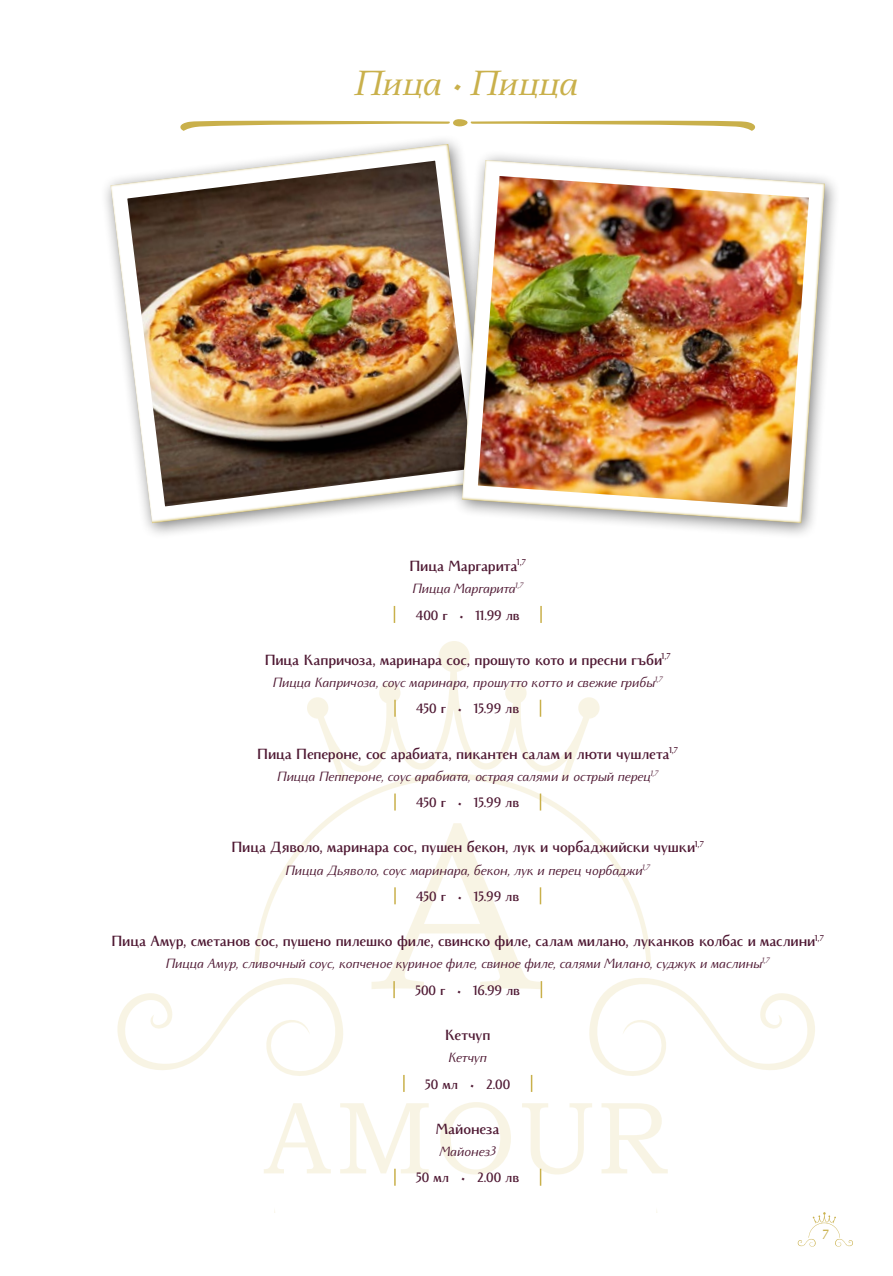
<style>
.page{position:relative;width:893px;height:1276px;background:#fff}
.page>*{position:absolute;margin:0;border:0;box-sizing:border-box;transform-origin:0 0}
.t1{font:italic 39px "Monterchi Serif";color:#c9b04b}
.t2{font:700 16.5px "Monterchi Text";letter-spacing:-.005em;color:#4f1933;scale:.95 1}
.t3{font:italic 15px/26.5px "Monterchi Text";letter-spacing:-.005em;color:#4f1933;text-align:center;scale:.95 1}
.t4{font:700 15px "Monterchi Text";color:#4f1933;scale:.95 1}
.t5{font:700 15px "Monterchi Text";color:#c9b04b;scale:.95 1}
.s1{font-weight:700;font-style:normal}
</style>
<div class="page">
<svg style="left:797px;top:1212px;width:56px;height:35px"></svg>
<svg style="left:117px;top:978px;width:226px;height:98px"></svg>
<svg style="left:589px;top:978px;width:226px;height:98px"></svg>
<svg style="left:254px;top:781px;width:397px;height:184px"></svg>
<svg style="left:394px;top:606px;width:1px;height:17px"></svg>
<svg style="left:540px;top:606px;width:2px;height:17px"></svg>
<svg style="left:307px;top:641px;width:293px;height:140px"></svg>
<svg style="left:394px;top:793px;width:2px;height:17px"></svg>
<svg style="left:540px;top:793px;width:1px;height:17px"></svg>
<svg style="left:372px;top:823px;width:170px;height:175px"></svg>
<svg style="left:403px;top:1075px;width:2px;height:17px"></svg>
<svg style="left:531px;top:1075px;width:1px;height:17px"></svg>
<svg style="left:264px;top:1102px;width:404px;height:83px"></svg>
<img style="left:110px;top:143px;width:349px;height:382px">
<div style="left:451px;top:149px;width:390px;height:391px;background:#000;opacity:.5"></div>
<img style="left:462px;top:159px;width:365px;height:367px">
<h1 class="t1" style="left:356px;top:55px;width:225px">Пица • Пицца</h1>
<p class="t2" style="left:409px;top:554px;width:124px">Пица Маргарита<sup>1,7</sup></p>
<p class="t3" style="left:412px;top:574px;width:118px;text-align:left">Пицца Маргарита<sup>1,7<br></sup><span class="s1">400 г • 11.99 лв</span></p>
<p class="t2" style="left:265px;top:647px;width:429px">Пица Капричоза, маринара сос, прошуто кото и пресни гъби<sup>1,7</sup></p>
<p class="t3" style="left:273px;top:668px;width:412px">Пицца Капричоза, соус маринара, прошутто котто и свежие грибы<sup>1,7<br></sup><span class="s1">450 г • 15.99 лв</span></p>
<p class="t2" style="left:257px;top:741px;width:444px">Пица Пепероне, сос арабиата, пикантен салам и люти чушлета<sup>1,7</sup></p>
<p class="t3" style="left:277px;top:762px;width:403px">Пицца Пеппероне, соус арабиата, острая салями и острый перец<sup>1,7<br></sup><span class="s1">450 г • 15.99 лв</span></p>
<p class="t2" style="left:232px;top:835px;width:499px">Пица Дяволо, маринара сос, пушен бекон, лук и чорбаджийски чушки<sup>1,7</sup></p>
<p class="t3" style="left:285px;top:855px;width:385px">Пицца Дьяволо, соус маринара, бекон, лук и перец чорбаджи<sup>1,7<br></sup><span class="s1">450 г • 15.99 лв</span></p>
<p class="t2" style="left:112px;top:929px;width:751px">Пица Амур, сметанов сос, пушено пилешко филе, свинско филе, салам милано, луканков колбас и маслини<sup>1,7</sup></p>
<p class="t3" style="left:166px;top:949px;width:637px">Пицца Амур, сливочный соус, копченое куриное филе, свиное филе, салями Милано, суджук и маслины<sup>1,7<br></sup><span class="s1">500 г • 16.99 лв</span></p>
<p class="t2" style="left:445px;top:1023px;width:49px">Кетчуп</p>
<p class="t3" style="left:449px;top:1043px;width:42px">Кетчуп</p>
<p class="t4" style="left:425px;top:1073px;width:91px">50 мл • 2.00</p>
<p class="t2" style="left:436px;top:1116px;width:68px">Майонеза</p>
<p class="t3" style="left:440px;top:1137px;width:60px">Майонез3</p>
<p class="t4" style="left:416px;top:1167px;width:110px">50 мл • 2.00 лв</p>
<p class="t5" style="left:823px;top:1224px;width:8px">7</p>
</div>
